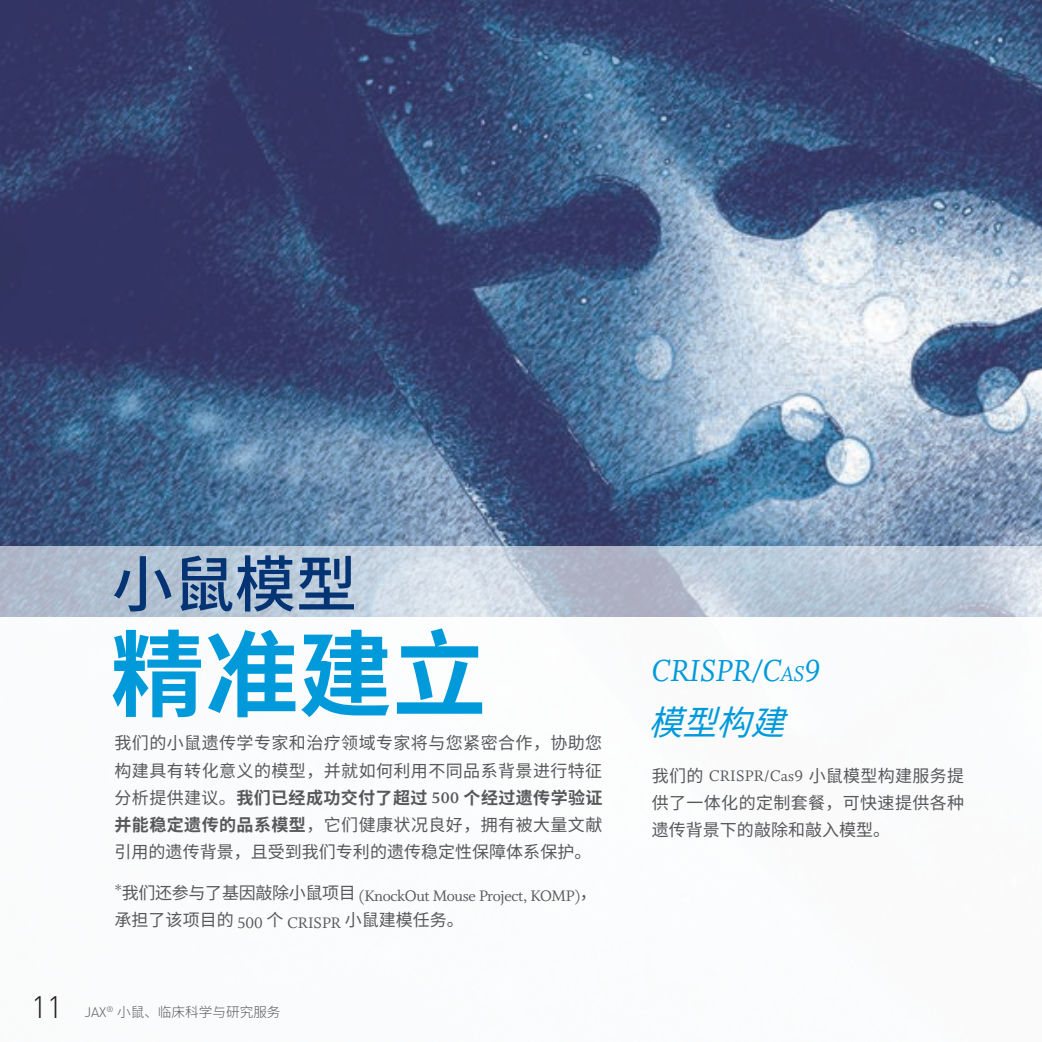
<style>
.page{position:relative;width:1042px;height:1042px;background:#fff}
.page>*{position:absolute;margin:0;border:0;box-sizing:border-box;transform-origin:0 0}
.t1{font:700 93.98px "Source Han Sans CN";color:#009ada}
.t2{font:500 61.25px "Source Han Sans CN";color:#053474}
.t3{font:34.12px "Whitman Italic LF";color:#009ada}
.t4{font:italic 34.12px "Source Han Sans CN";color:#009ada}
.t5{font:300 30.62px "DINOT";color:#231f20}
.t6{font:16.97px/27.3px "Source Han Sans CN";color:#57585a;text-align:justify}
.t7{font:16.97px "Whitman Roman LF";letter-spacing:-.02em;color:#57585a}
.t8{font:300 13.65px "Source Han Sans CN";color:#57585a}
.s1{font-weight:700}
.s2{font-family:"Whitman Bold LF"}
.s3{font-family:"Source Han Sans CN"}
.s4{font-family:"Whitman Roman LF"}
.s5{font-family:"DINOT"}
.s6{font-size:23.8px}
</style>
<div class="page">
<img style="left:0;top:0;width:1042px;height:546px">
<svg style="left:0;top:546px;width:1042px;height:71px;background:#bcc8d7"></svg>
<h3 class="t5" style="left:31px;top:988px;width:33px">11</h3>
<h2 class="t2" style="left:112px;top:550px;width:247px">小鼠模型</h2>
<h1 class="t1" style="left:111px;top:621px;width:377px">精准建立</h1>
<p class="t6" style="left:114px;top:730px;width:489px">我们的小鼠遗传学专家和治疗领域专家将与您紧密合作，协助您构建具有转化意义的模型，并就如何利用不同品系背景进行特征分析提供建议。<span class="s1">我们已经成功交付了超过</span> <span class="s2">500</span> <span class="s1">个经过遗传学验证并能稳定遗传的品系模型</span>，它们健康状况良好，拥有被大量文献引用的遗传背景，且受到我们专利的遗传稳定性保障体系保护。</p>
<p class="t7" style="left:115px;top:886px;width:484px">*<span class="s3">我们还参与了基因敲除小鼠项目</span> (KnockOut Mouse Project, KOMP)<span class="s3">，</span></p>
<p class="t6" style="left:115px;top:906px;width:351px">承担了该项目的 <span class="s4">500</span> 个 <span class="s4">CRISPR</span> 小鼠建模任务。</p>
<p class="t8" style="left:84px;top:1004px;width:198px"><span class="s5">JAX</span><sup>®</sup> 小鼠、临床科学与研究服务</p>
<h3 class="t3" style="left:652px;top:652px;width:170px">CRISPR/C<span class="s6">AS</span>9</h3>
<h3 class="t4" style="left:648px;top:703px;width:164px">模型构建</h3>
<p class="t6" style="left:652px;top:762px;width:314px">我们的 <span class="s4">CRISPR/Cas9</span> 小鼠模型构建服务提供了一体化的定制套餐，可快速提供各种遗传背景下的敲除和敲入模型。</p>
</div>
